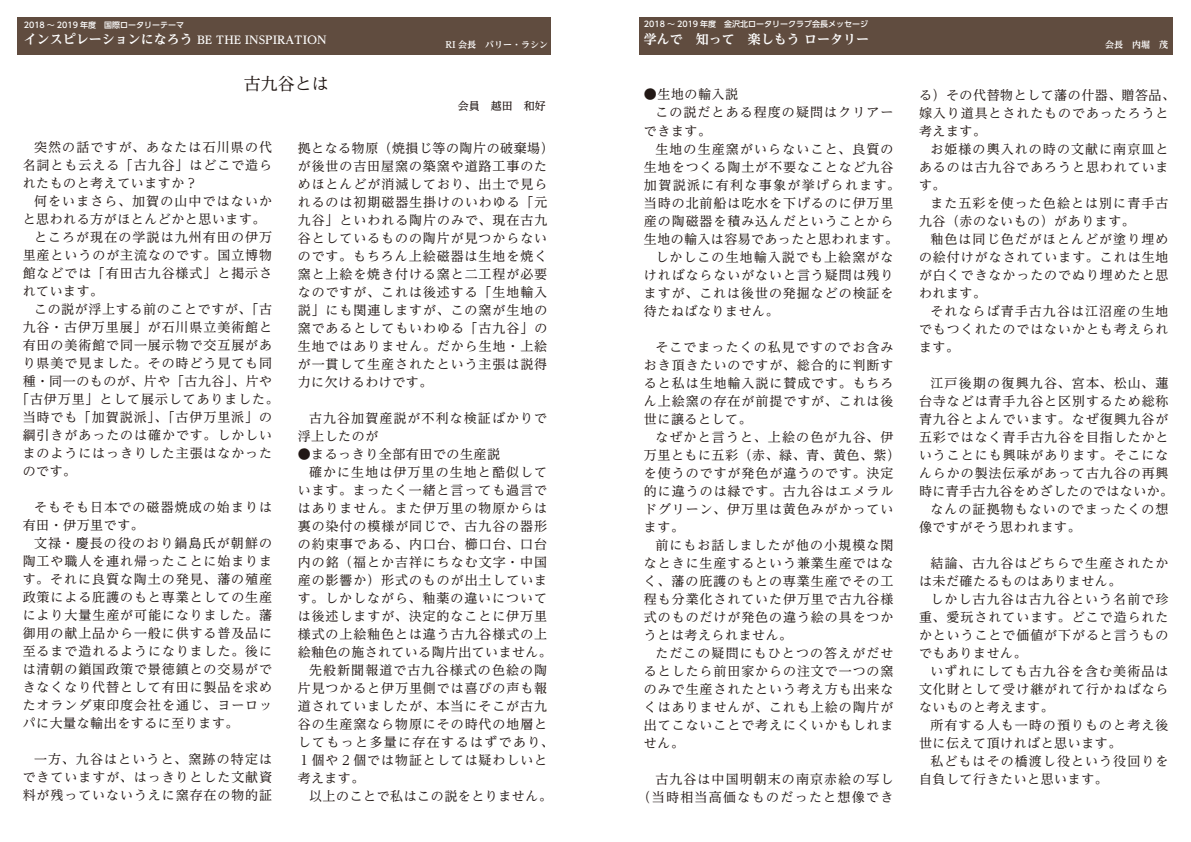
<style>
.page{position:relative;width:1191px;height:842px;background:#fff}
.page>*{position:absolute;margin:0;border:0;box-sizing:border-box;transform-origin:0 0}
.t1{font:17px "UD Reimin Pro";color:#221815}
.t2{font:13px/18px "UD Reimin Pro";letter-spacing:.07em;color:#221815;text-align:justify}
.t3{font:13px "UD Reimin Pro";letter-spacing:.04em;color:#221815}
.t4{font:13px "UD Reimin Pro";letter-spacing:.03em;color:#221815}
.t5{font:13px "UD Reimin Pro";letter-spacing:.105em;color:#221815}
.t6{font:13px/18px "UD Reimin Pro";letter-spacing:.09em;color:#221815;text-align:right}
.t7{font:700 13px "UD Reimin Pro";color:#fff}
.t8{font:13px "UD Reimin Pro";letter-spacing:.05em;color:#221815}
.t9{font:13px "UD Reimin Pro";letter-spacing:.095em;color:#221815}
.t10{font:700 11px "UD Reimin Pro";color:#fff}
.t11{font:500 11px "UD Reimin Pro";color:#221815}
.t12{font:700 9px "UD Reimin Pro";color:#fff}
.t13{font:500 8px "UD Shin Go Pro";color:#fff}
</style>
<div class="page">
<div style="left:17px;top:17px;width:534px;height:38px;background:#604c3f"></div>
<div style="left:639px;top:17px;width:533px;height:38px;background:#604c3f"></div>
<p class="t13" style="left:24px;top:18px;width:162px">2018 〜 2019 年度　国際ロータリーテーマ</p>
<p class="t7" style="left:24px;top:29px;width:170px">インスピレーションになろう</p>
<p class="t10" style="left:197px;top:31px;width:131px">BE THE INSPIRATION</p>
<h1 class="t1" style="left:244px;top:70px;width:86px">古九谷とは</h1>
<p class="t12" style="left:445px;top:38px;width:104px">RI 会長　バリー・ラシン</p>
<p class="t11" style="left:458px;top:97px;width:89px">会員　越田　和好</p>
<p class="t2" style="left:23px;top:138px;width:251px;text-indent:11px">突然の話ですが、あなたは石川県の代名詞とも云える「古九谷」はどこで造られたものと考えていますか?</p>
<p class="t2" style="left:34px;top:192px;width:240px">何をいまさら、加賀の山中ではないか</p>
<p class="t3" style="left:23px;top:209px;width:244px">と思われる方がほとんどかと思います。</p>
<p class="t2" style="left:34px;top:228px;width:240px">ところが現在の学説は九州有田の伊万</p>
<p class="t2" style="left:23px;top:246px;width:251px">里産というのが主流なのです。国立博物</p>
<p class="t2" style="left:23px;top:264px;width:251px">館などでは「有田古九谷様式」と掲示さ</p>
<p class="t2" style="left:23px;top:282px;width:82px">れています。</p>
<p class="t8" style="left:34px;top:299px;width:240px">この説が浮上する前のことですが、「古</p>
<p class="t2" style="left:23px;top:318px;width:251px">九谷・古伊万里展」が石川県立美術館と</p>
<p class="t2" style="left:23px;top:336px;width:251px">有田の美術館で同一展示物で交互展があ</p>
<p class="t2" style="left:23px;top:354px;width:251px">り県美で見ました。その時どう見ても同</p>
<p class="t3" style="left:23px;top:371px;width:251px">種・同一のものが、片や「古九谷」、片や</p>
<p class="t2" style="left:16px;top:390px;width:264px">「古伊万里」として展示してありました。</p>
<p class="t2" style="left:23px;top:408px;width:251px">当時でも「加賀説派」、「古伊万里派」の</p>
<p class="t2" style="left:23px;top:426px;width:251px">綱引きがあったのは確かです。しかしい</p>
<p class="t2" style="left:23px;top:444px;width:251px">まのようにはっきりした主張はなかった</p>
<p class="t2" style="left:23px;top:462px;width:55px">のです。</p>
<p class="t2" style="left:23px;top:498px;width:251px;text-indent:11px">そもそも日本での磁器焼成の始まりは有田・伊万里です。</p>
<p class="t2" style="left:23px;top:534px;width:251px;text-indent:11px">文禄・慶長の役のおり鍋島氏が朝鮮の陶工や職人を連れ帰ったことに始まります。それに良質な陶土の発見、藩の殖産政策による庇護のもと専業としての生産により大量生産が可能になりました。藩御用の献上品から一般に供する普及品に至るまで造れるようになりました。後には清朝の鎖国政策で景徳鎮との交易ができなくなり代替として有田に製品を求めたオランダ東印度会社を通じ、ヨーロッパに大量な輸出をするに至ります。</p>
<p class="t2" style="left:23px;top:750px;width:251px;text-indent:11px">一方、九谷はというと、窯跡の特定はできていますが、はっきりとした文献資料が残っていないうえに窯存在の物的証</p>
<p class="t2" style="left:298px;top:138px;width:257px;text-align:left">拠となる物原（焼損じ等の陶片の破棄場(が後世の吉田屋窯の築窯や道路工事のためほとんどが消滅しており、出土で見られるのは初期磁器生掛けのいわゆる「元九谷」といわれる陶片のみで、現在古九谷としているものの陶片が見つからないのです。もちろん上絵磁器は生地を焼く窯と上絵を焼き付ける窯と二工程が必要なのですが、これは後述する「生地輸入説」にも関連しますが、この窯が生地の窯であるとしてもいわゆる「古九谷」の生地ではありません。だから生地・上絵が一貫して生産されたという主張は説得力に欠けるわけです。</p>
<p class="t2" style="left:298px;top:408px;width:251px;text-indent:11px">古九谷加賀産説が不利な検証ばかりで浮上したのが</p>
<p class="t3" style="left:298px;top:443px;width:204px">●まるっきり全部有田での生産説</p>
<p class="t2" style="left:309px;top:462px;width:240px">確かに生地は伊万里の生地と酷似して</p>
<p class="t2" style="left:298px;top:480px;width:251px">います。まったく一緒と言っても過言で</p>
<p class="t2" style="left:298px;top:498px;width:251px">はありません。また伊万里の物原からは</p>
<p class="t2" style="left:298px;top:516px;width:251px">裏の染付の模様が同じで、古九谷の器形</p>
<p class="t2" style="left:298px;top:534px;width:251px">の約束事である、内口台、櫛口台、口台</p>
<p class="t2" style="left:298px;top:552px;width:251px">内の銘（福とか吉祥にちなむ文字・中国</p>
<p class="t2" style="left:298px;top:570px;width:251px">産の影響か）形式のものが出土していま</p>
<p class="t2" style="left:298px;top:588px;width:251px">す。しかしながら、釉薬の違いについて</p>
<p class="t2" style="left:298px;top:606px;width:251px">は後述しますが、決定的なことに伊万里</p>
<p class="t2" style="left:298px;top:624px;width:251px">様式の上絵釉色とは違う古九谷様式の上</p>
<p class="t4" style="left:298px;top:641px;width:256px">絵釉色の施されている陶片出ていません。</p>
<p class="t2" style="left:309px;top:660px;width:240px">先般新聞報道で古九谷様式の色絵の陶</p>
<p class="t2" style="left:298px;top:678px;width:251px">片見つかると伊万里側では喜びの声も報</p>
<p class="t2" style="left:298px;top:696px;width:251px">道されていましたが、本当にそこが古九</p>
<p class="t2" style="left:298px;top:714px;width:251px">谷の生産窯なら物原にその時代の地層と</p>
<p class="t5" style="left:298px;top:731px;width:258px">してもっと多量に存在するはずであり、</p>
<p class="t2" style="left:298px;top:750px;width:251px">１個や２個では物証としては疑わしいと</p>
<p class="t2" style="left:298px;top:768px;width:68px">考えます。</p>
<p class="t3" style="left:309px;top:785px;width:244px">以上のことで私はこの説をとりません。</p>
<p class="t13" style="left:644px;top:18px;width:226px">2018 〜 2019 年度　金沢北ロータリークラブ会長メッセージ</p>
<p class="t7" style="left:644px;top:29px;width:227px">学んで　知って　楽しもうロータリー</p>
<p class="t2" style="left:644px;top:85px;width:96px">●生地の輸入説</p>
<p class="t2" style="left:655px;top:103px;width:240px">この説だとある程度の疑問はクリアー</p>
<p class="t2" style="left:644px;top:121px;width:69px">できます。</p>
<p class="t2" style="left:655px;top:139px;width:240px">生地の生産窯がいらないこと、良質の</p>
<p class="t2" style="left:644px;top:157px;width:251px">生地をつくる陶土が不要なことなど九谷</p>
<p class="t5" style="left:644px;top:174px;width:258px">加賀説派に有利な事象が挙げられます。</p>
<p class="t2" style="left:644px;top:193px;width:251px">当時の北前船は吃水を下げるのに伊万里</p>
<p class="t2" style="left:644px;top:211px;width:251px">産の陶磁器を積み込んだということから</p>
<p class="t4" style="left:644px;top:228px;width:256px">生地の輸入は容易であったと思われます。</p>
<p class="t2" style="left:655px;top:247px;width:240px">しかしこの生地輸入説でも上絵窯がな</p>
<p class="t2" style="left:644px;top:265px;width:251px">ければならないがないと言う疑問は残り</p>
<p class="t2" style="left:644px;top:283px;width:251px">ますが、これは後世の発掘などの検証を</p>
<p class="t3" style="left:644px;top:300px;width:136px">待たねばなりません。</p>
<p class="t2" style="left:644px;top:337px;width:251px;text-indent:11px">そこでまったくの私見ですのでお含みおき頂きたいのですが、総合的に判断すると私は生地輸入説に賛成です。もちろん上絵窯の存在が前提ですが、これは後世に譲るとして。</p>
<p class="t2" style="left:644px;top:427px;width:257px;text-align:left;text-indent:11px">なぜかと言うと、上絵の色が九谷、伊万里ともに五彩（赤、緑、青、黄色、紫(を使うのですが発色が違うのです。決定的に違うのは緑です。古九谷はエメラルドグリーン、伊万里は黄色みがかっています。</p>
<p class="t2" style="left:644px;top:535px;width:251px;text-indent:11px">前にもお話しましたが他の小規模な閑なときに生産するという兼業生産ではなく、藩の庇護のもとの専業生産でその工程も分業化されていた伊万里で古九谷様式のものだけが発色の違う絵の具をつかうとは考えられません。</p>
<p class="t2" style="left:644px;top:643px;width:251px;text-indent:11px">ただこの疑問にもひとつの答えがだせるとしたら前田家からの注文で一つの窯のみで生産されたという考え方も出来なくはありませんが、これも上絵の陶片が出てこないことで考えにくいかもしれません。</p>
<p class="t6" style="left:637px;top:769px;width:257px">古九谷は中国明朝末の南京赤絵の写し<br>（当時相当高価なものだったと想像でき</p>
<p class="t12" style="left:1105px;top:38px;width:64px">会長　内堀　茂</p>
<p class="t2" style="left:919px;top:86px;width:257px;text-align:left">る）その代替物として藩の什器、贈答品、嫁入り道具とされたものであったろうと考えます。</p>
<p class="t2" style="left:919px;top:140px;width:251px;text-indent:11px">お姫様の輿入れの時の文献に南京皿とあるのは古九谷であろうと思われています。</p>
<p class="t2" style="left:919px;top:194px;width:251px;text-indent:11px">また五彩を使った色絵とは別に青手古九谷（赤のないもの）があります。</p>
<p class="t2" style="left:919px;top:230px;width:251px;text-indent:11px">釉色は同じ色だがほとんどが塗り埋めの絵付けがなされています。これは生地が白くできなかったのでぬり埋めたと思われます。</p>
<p class="t2" style="left:919px;top:302px;width:251px;text-indent:11px">それならば青手古九谷は江沼産の生地でもつくれたのではないかとも考えられます。</p>
<p class="t9" style="left:930px;top:372px;width:240px">江戸後期の復興九谷、宮本、松山、蓮</p>
<p class="t2" style="left:919px;top:392px;width:251px">台寺などは青手九谷と区別するため総称</p>
<p class="t2" style="left:919px;top:410px;width:251px">青九谷とよんでいます。なぜ復興九谷が</p>
<p class="t2" style="left:919px;top:428px;width:251px">五彩ではなく青手古九谷を目指したかと</p>
<p class="t2" style="left:919px;top:446px;width:251px">いうことにも興味があります。そこにな</p>
<p class="t2" style="left:919px;top:464px;width:251px">んらかの製法伝承があって古九谷の再興</p>
<p class="t4" style="left:919px;top:480px;width:256px">時に青手古九谷をめざしたのではないか。</p>
<p class="t2" style="left:930px;top:500px;width:240px">なんの証拠物もないのでまったくの想</p>
<p class="t3" style="left:919px;top:516px;width:163px">像ですがそう思われます。</p>
<p class="t2" style="left:919px;top:554px;width:251px;text-indent:11px">結論、古九谷はどちらで生産されたかは未だ確たるものはありません。</p>
<p class="t2" style="left:919px;top:590px;width:251px;text-indent:11px">しかし古九谷は古九谷という名前で珍重、愛玩されています。どこで造られたかということで価値が下がると言うものでもありません。</p>
<p class="t2" style="left:919px;top:662px;width:251px;text-indent:11px">いずれにしても古九谷を含む美術品は文化財として受け継がれて行かねばならないものと考えます。</p>
<p class="t2" style="left:919px;top:716px;width:251px;text-indent:11px">所有する人も一時の預りものと考え後世に伝えて頂ければと思います。</p>
<p class="t2" style="left:919px;top:752px;width:251px;text-indent:11px">私どもはその橋渡し役という役回りを自負して行きたいと思います。</p>
</div>
